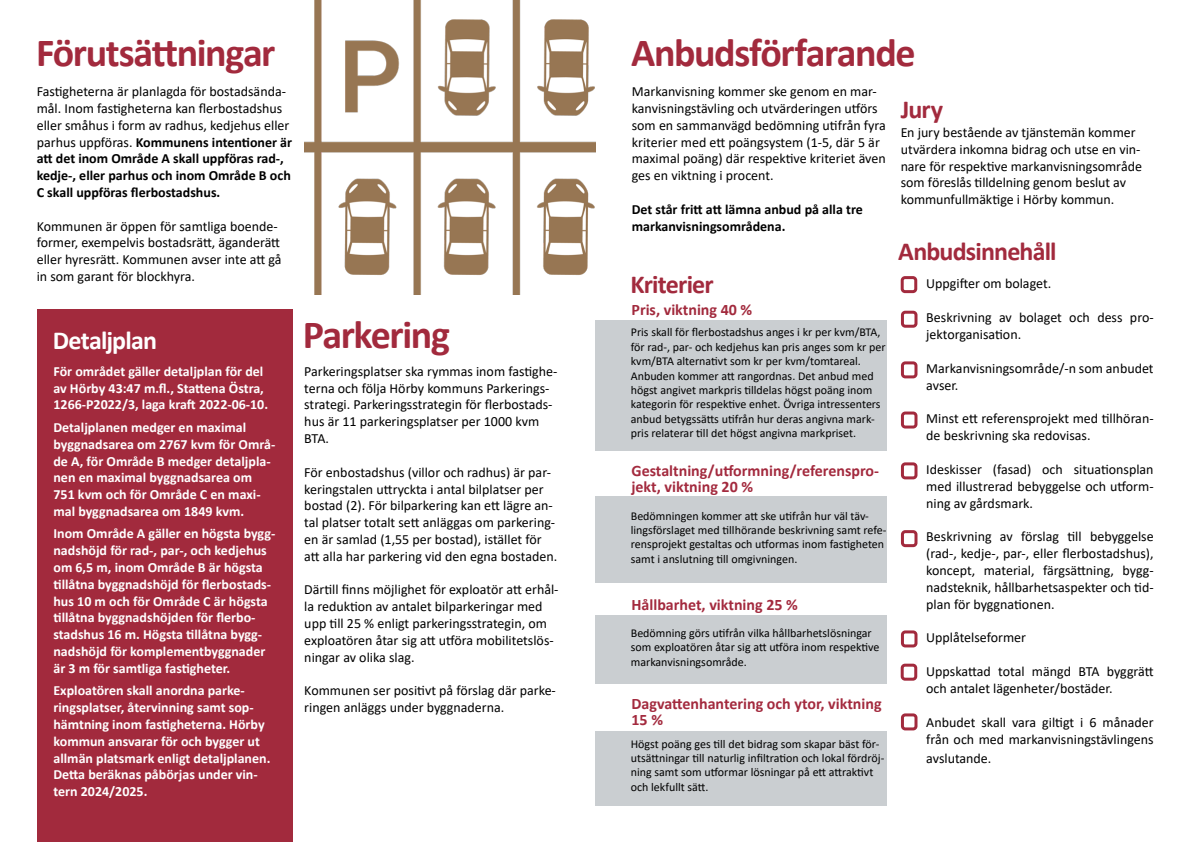
<style>
.page{position:relative;width:1191px;height:842px;background:#fff}
.page>*{position:absolute;margin:0;border:0;box-sizing:border-box;transform-origin:0 0}
.t1{font:700 40px "Calibri";letter-spacing:-.035em;color:#a22a3d}
.t2{font:700 26px "Calibri";letter-spacing:-.03em;color:#a22a3d}
.t3{font:700 26px "Calibri";letter-spacing:-.03em;color:#fff}
.t4{font:700 16px/16px "Calibri";color:#a32a3e}
.t5{font:700 16px "Calibri";color:#a22a3d}
.t6{font:14px/16.8px "Calibri";color:#000}
.t7{font:700 14px/16.8px "Calibri";color:#fff}
.t8{font:700 14px/16.8px "Calibri";color:#000}
.t9{font:12px/14.4px "Calibri";color:#000}
.s1{font-weight:700}
</style>
<div class="page">
<div style="left:595px;top:320px;width:292px;height:131px;background:#caced1"></div>
<div style="left:595px;top:496px;width:292px;height:87px;background:#caced1"></div>
<div style="left:595px;top:616px;width:292px;height:68px;background:#caced1"></div>
<div style="left:595px;top:731px;width:292px;height:75px;background:#caced1"></div>
<div style="left:900px;top:276px;width:17px;height:17px;border:3px solid #a22a3d;border-radius:3px"></div>
<div style="left:901px;top:311px;width:16px;height:17px;border:3px solid #a22a3d;border-radius:3px"></div>
<div style="left:901px;top:361px;width:16px;height:17px;border:3px solid #a22a3d;border-radius:3px"></div>
<div style="left:901px;top:411px;width:16px;height:17px;border:3px solid #a22a3d;border-radius:3px"></div>
<div style="left:901px;top:462px;width:16px;height:17px;border:3px solid #a22a3d;border-radius:3px"></div>
<div style="left:901px;top:530px;width:16px;height:17px;border:3px solid #a22a3d;border-radius:3px"></div>
<div style="left:901px;top:630px;width:16px;height:17px;border:3px solid #a22a3d;border-radius:3px"></div>
<div style="left:900px;top:664px;width:17px;height:17px;border:3px solid #a22a3d;border-radius:3px"></div>
<div style="left:901px;top:713px;width:16px;height:17px;border:3px solid #a22a3d;border-radius:3px"></div>
<div style="left:37px;top:310px;width:255px;height:532px;background:#a22a3d"></div>
<img style="left:304px;top:0;width:291px;height:295px">
<h1 class="t1" style="left:36px;top:24px;width:241px">Förutsättningar</h1>
<p class="t6" style="left:37px;top:83px;width:257px">Fastigheterna är planlagda för bostadsända&shy;mål. Inom fastigheterna kan flerbostadshus eller småhus i form av radhus, kedjehus eller parhus uppföras. <span class="s1">Kommunens intentioner är att det inom Område A skall uppföras rad-, kedje-, eller parhus och inom Område B och C skall uppföras flerbostadshus.</span></p>
<p class="t6" style="left:37px;top:217px;width:246px">Kommunen är öppen för samtliga boende&shy;former, exempelvis bostadsrätt, äganderätt eller hyresrätt. Kommunen avser inte att gå in som garant för blockhyra.</p>
<h2 class="t3" style="left:53px;top:322px;width:106px">Detaljplan</h2>
<h1 class="t1" style="left:303px;top:306px;width:149px">Parkering</h1>
<p class="t6" style="left:304px;top:362px;width:255px">Parkeringsplatser ska rymmas inom fastighe&shy;terna och följa Hörby kommuns Parkerings&shy;strategi. Parkeringsstrategin för flerbostads&shy;hus är 11 parkeringsplatser per 1000 kvm BTA.</p>
<p class="t6" style="left:304px;top:463px;width:254px">För enbostadshus (villor och radhus) är par&shy;keringstalen uttryckta i antal bilplatser per bostad (2). För bilparkering kan ett lägre an&shy;tal platser totalt sett anläggas om parkering&shy;en är samlad (1,55 per bostad), istället för att alla har parkering vid den egna bostaden.</p>
<p class="t6" style="left:304px;top:581px;width:256px">Därtill finns möjlighet för exploatör att erhål&shy;la reduktion av antalet bilparkeringar med upp till 25 % enligt parkeringsstrategin, om exploatören åtar sig att utföra mobilitetslös&shy;ningar av olika slag.</p>
<p class="t6" style="left:304px;top:682px;width:253px">Kommunen ser positivt på förslag där parke&shy;ringen anläggs under byggnaderna.</p>
<p class="t7" style="left:53px;top:363px;width:216px">För området gäller detaljplan för del av Hörby 43:47 m.fl., Stattena Östra,<br>1266-P2022/3, laga kraft 2022-06-10.</p>
<p class="t7" style="left:53px;top:419px;width:223px">Detaljplanen medger en maximal byggnadsarea om 2767 kvm för Områ&shy;de A, för Område B medger detaljpla&shy;nen en maximal byggnadsarea om<br>751 kvm och för Område C en maxi&shy;mal byggnadsarea om 1849 kvm.</p>
<p class="t7" style="left:53px;top:525px;width:223px">Inom Område A gäller en högsta bygg&shy;nadshöjd för rad-, par-, och kedjehus om 6,5 m, inom Område B är högsta tillåtna byggnadshöjd för flerbostads&shy;hus 10 m och för Område C är högsta tillåtna byggnadshöjden för flerbo&shy;stadshus 16 m. Högsta tillåtna bygg&shy;nadshöjd för komplementbyggnader är 3 m för samtliga fastigheter.</p>
<p class="t7" style="left:53px;top:682px;width:218px">Exploatören skall anordna parke&shy;ringsplatser, återvinning samt sop&shy;hämtning inom fastigheterna. Hörby kommun ansvarar för och bygger ut allmän platsmark enligt detaljplanen.<br>Detta beräknas påbörjas under vin&shy;tern 2024/2025.</p>
<h1 class="t1" style="left:631px;top:24px;width:286px">Anbudsförfarande</h1>
<p class="t6" style="left:632px;top:83px;width:256px">Markanvisning kommer ske genom en mar&shy;kanvisningstävling och utvärderingen utförs som en sammanvägd bedömning utifrån fyra kriterier med ett poängsystem (1-5, där 5 är maximal poäng) där respektive kriteriet även ges en viktning i procent.</p>
<p class="t8" style="left:632px;top:201px;width:232px">Det står fritt att lämna anbud på alla tre markanvisningsområdena.</p>
<h2 class="t2" style="left:630px;top:266px;width:85px">Kriterier</h2>
<p class="t5" style="left:631px;top:298px;width:122px">Pris, viktning 40 %</p>
<p class="t9" style="left:631px;top:325px;width:256px">Pris skall för flerbostadshus anges i kr per kvm/BTA, för rad-, par- och kedjehus kan pris anges som kr per kvm/BTA alternativt som kr per kvm/tomtareal.<br>Anbuden kommer att rangordnas. Det anbud med högst angivet markpris tilldelas högst poäng inom kategorin för respektive enhet. Övriga intressenters anbud betygssätts utifrån hur deras angivna mark&shy;pris relaterar till det högst angivna markpriset.</p>
<p class="t4" style="left:631px;top:462px;width:249px">Gestaltning/utformning/referenspro&shy;jekt, viktning 20 %</p>
<p class="t9" style="left:631px;top:508px;width:257px">Bedömningen kommer att ske utifrån hur väl täv&shy;lingsförslaget med tillhörande beskrivning samt refe&shy;rensprojekt gestaltas och utformas inom fastigheten samt i anslutning till omgivningen.</p>
<p class="t4" style="left:631px;top:597px;width:168px">Hållbarhet, viktning 25 %</p>
<p class="t9" style="left:631px;top:625px;width:250px">Bedömning görs utifrån vilka hållbarhetslösningar som exploatören åtar sig att utföra inom respektive markanvisningsområde.</p>
<p class="t4" style="left:631px;top:696px;width:252px">Dagvattenhantering och ytor, viktning<br>15 %</p>
<p class="t9" style="left:631px;top:736px;width:255px">Högst poäng ges till det bidrag som skapar bäst för&shy;utsättningar till naturlig infiltration och lokal fördröj&shy;ning samt som utformar lösningar på ett attraktivt och lekfullt sätt.</p>
<h2 class="t2" style="left:900px;top:91px;width:44px">Jury</h2>
<p class="t6" style="left:900px;top:124px;width:243px">En jury bestående av tjänstemän kommer utvärdera inkomna bidrag och utse en vin&shy;nare för respektive markanvisningsområde som föreslås tilldelning genom beslut av kommunfullmäktige i Hörby kommun.</p>
<h2 class="t2" style="left:898px;top:233px;width:160px">Anbudsinnehåll</h2>
<p class="t6" style="left:908px;top:275px;width:144px">• Uppgifter om bolaget.</p>
<p class="t6" style="left:926px;top:309px;width:229px;text-indent:-18px">• Beskrivning av bolaget och dess pro&shy;jektorganisation.</p>
<p class="t6" style="left:926px;top:359px;width:229px;text-indent:-18px">• Markanvisningsområde/-n som anbudet avser.</p>
<p class="t6" style="left:926px;top:410px;width:229px;text-indent:-18px">• Minst ett referensprojekt med tillhöran&shy;de beskrivning ska redovisas.</p>
<p class="t6" style="left:926px;top:461px;width:229px;text-align:justify;text-indent:-18px">• Ideskisser (fasad) och situationsplan med illustrerad bebyggelse och utform&shy;ning av gårdsmark.</p>
<p class="t6" style="left:926px;top:528px;width:229px;text-align:justify;text-indent:-18px">• Beskrivning av förslag till bebyggelse (rad-, kedje-, par-, eller flerbostadshus), koncept, material, färgsättning, bygg&shy;nadsteknik, hållbarhetsaspekter och tid&shy;plan för byggnationen.</p>
<p class="t6" style="left:908px;top:629px;width:119px">• Upplåtelseformer</p>
<p class="t6" style="left:926px;top:663px;width:229px;text-indent:-18px">• Uppskattad total mängd BTA byggrätt och antalet lägenheter/bostäder.</p>
<p class="t6" style="left:908px;top:713px;width:247px;text-align:right">• Anbudet skall vara giltigt i 6 månader från och med markanvisningstävlingens</p>
<p class="t6" style="left:926px;top:749px;width:67px">avslutande.</p>
</div>
